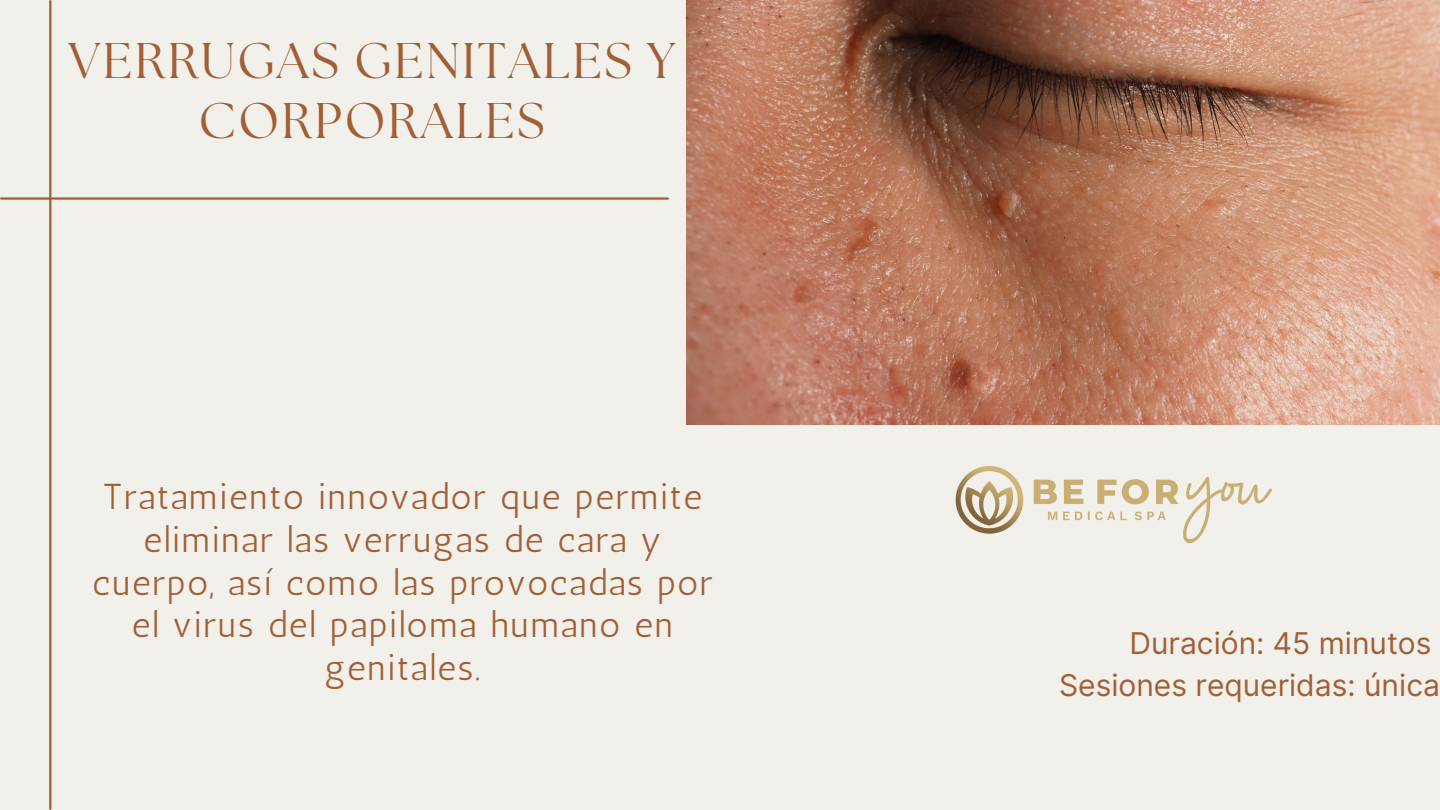
<style>
.page{position:relative;width:1440px;height:810px;background:#f2f0eb}
.page>*{position:absolute;margin:0;border:0;box-sizing:border-box;transform-origin:0 0}
.t1{font:50px/60px "The Seasons";letter-spacing:.05em;color:#a25f36;text-align:center}
.t2{font:36px/42.8px "Antic";letter-spacing:.05em;color:#a25f36;text-align:center}
.t3{font:30px/42px "Inter";color:#a25f36;text-align:right}
</style>
<div class="page">
<hr style="left:1px;top:197px;width:667px;height:3px;background:#a25f36">
<hr style="left:49px;top:1px;width:2px;height:808px;background:#a25f36">
<img style="left:686px;top:0;width:754px;height:424px">
<img style="left:942px;top:379px;width:372px;height:165px">
<h1 class="t1" style="left:68px;top:34px;width:608px">VERRUGAS GENITALES Y<br>CORPORALES</h1>
<p class="t2" style="left:92px;top:475px;width:622px">Tratamiento innovador que permite eliminar las verrugas de cara y cuerpo, así como las provocadas por el virus del papiloma humano en genitales.</p>
<p class="t3" style="left:1059px;top:622px;width:382px">Duración: 45 minutos<br>Sesiones requeridas: única</p>
</div>
